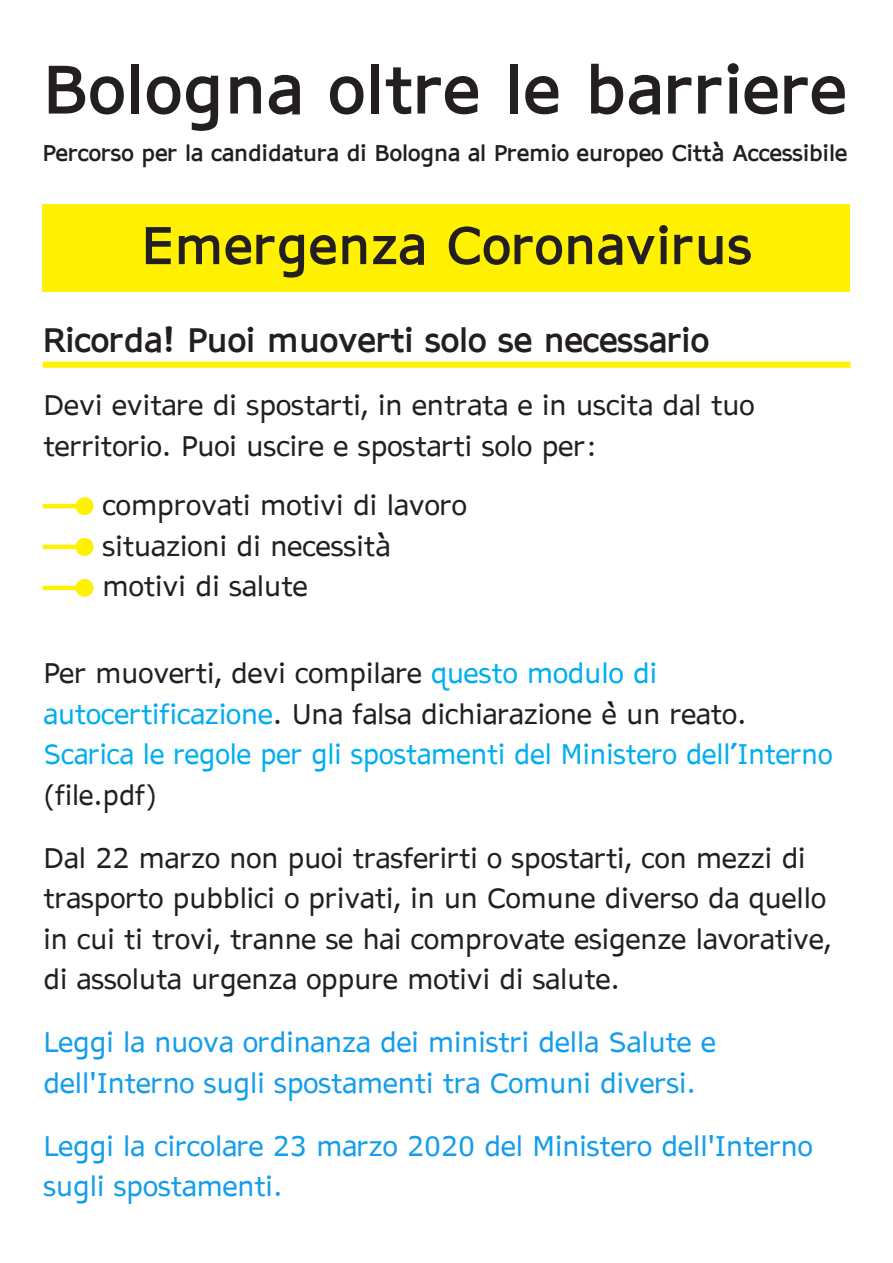
<style>
.page{position:relative;width:893px;height:1263px;background:#fff}
.page>*{position:absolute;margin:0;border:0;box-sizing:border-box;transform-origin:0 0}
.t1{font:700 65.7px "AP Hont";letter-spacing:.015em;color:#231f20}
.t2{font:700 51px "AP Hont";letter-spacing:.015em;color:#231f20}
.t3{font:700 33px "AP Hont";color:#231f20}
.t4{font:27px/40.5px "AP Hont";color:#231f20}
.t5{font:27px/40.5px "AP Hont";color:#139dea}
.t6{font:27px/40.5px "AP Hont";color:#00aeef}
.t7{font:700 22.2px "AP Hont";color:#231f20}
.s1{color:#231f20}
</style>
<div class="page">
<div style="left:43px;top:204px;width:807px;height:87px;background:#fff101"></div>
<div style="left:43px;top:362px;width:807px;height:6px;background:#fff101"></div>
<hr style="left:43px;top:504px;width:42px;height:4px;background:#fff101">
<div style="left:76px;top:497px;width:18px;height:18px;background:#fff101;border-radius:50%"></div>
<hr style="left:43px;top:545px;width:42px;height:4px;background:#fff101">
<div style="left:76px;top:538px;width:18px;height:18px;background:#fff101;border-radius:50%"></div>
<hr style="left:43px;top:586px;width:42px;height:4px;background:#fff101">
<div style="left:76px;top:579px;width:18px;height:18px;background:#fff101;border-radius:50%"></div>
<p class="t1" style="left:43px;top:44px;width:806px">Bologna oltre le barriere</p>
<p class="t7" style="left:43px;top:138px;width:806px">Percorso per la candidatura di Bologna al Premio europeo Città Accessibile</p>
<p class="t2" style="left:141px;top:210px;width:612px">Emergenza Coronavirus</p>
<p class="t3" style="left:43px;top:317px;width:668px">Ricorda! Puoi muoverti solo se necessario</p>
<p class="t4" style="left:43px;top:385px;width:713px">Devi evitare di spostarti, in entrata e in uscita dal tuo territorio. Puoi uscire e spostarti solo per:</p>
<p class="t4" style="left:103px;top:485px;width:366px">comprovati motivi di lavoro situazioni di necessità motivi di salute</p>
<p class="t6" style="left:43px;top:653px;width:790px"><span class="s1">Per muoverti, devi compilare</span> questo modulo di autocertificazione<span class="s1">. Una falsa dichiarazione è un reato.<br></span>Scarica le regole per gli spostamenti del Ministero dell’Interno <span class="s1">(file.pdf)</span></p>
<p class="t4" style="left:43px;top:837px;width:789px">Dal 22 marzo non puoi trasferirti o spostarti, con mezzi di trasporto pubblici o privati, in un Comune diverso da quello in cui ti trovi, tranne se hai comprovate esigenze lavorative, di assoluta urgenza oppure motivi di salute.</p>
<p class="t5" style="left:43px;top:1022px;width:674px">Leggi la nuova ordinanza dei ministri della Salute e dell'Interno sugli spostamenti tra Comuni diversi.</p>
<p class="t5" style="left:43px;top:1125px;width:771px">Leggi la circolare 23 marzo 2020 del Ministero dell'Interno sugli spostamenti.</p>
</div>
